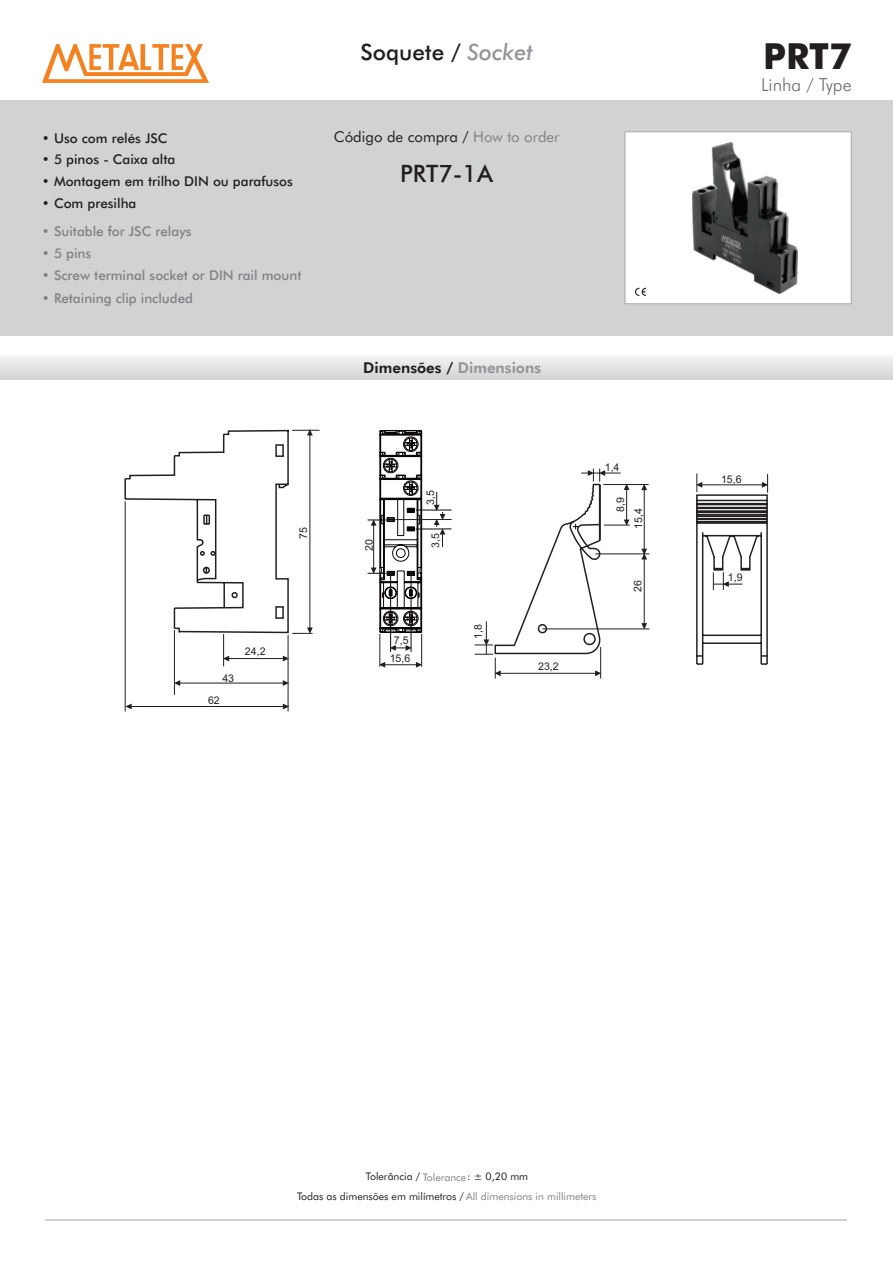
<style>
.page{position:relative;width:893px;height:1263px;background:#fff}
.page>*{position:absolute;margin:0;border:0;box-sizing:border-box;transform-origin:0 0}
.t1{font:500 36px "Futura BT";color:#231f20}
.t2{font:500 24px "Futura BT";color:#231f20}
.t3{font:500 22.5px "Futura BT";color:#231f20}
.t4{font:300 18px "Futura BT";color:#6c6d70}
.t5{font:15px "Futura BT";color:#231f20}
.t6{font:800 15px "Futura BT";color:#231f20}
.t7{font:500 13.5px "Futura BT";color:#808285}
.t8{font:500 13.5px "Futura BT";color:#231f20}
.t9{font:10.65px/17.5px "Arial";color:#231f20;text-align:center}
.t10{font:10.5px/19.5px "Futura BT";color:#231f20;text-align:center}
.s1{font-style:italic;color:#939598}
.s2{color:#808285}
.s3{color:#939598}
</style>
<div class="page">
<div style="left:0;top:100px;width:893px;height:236px;background:#d1d2d4"></div>
<svg style="left:42px;top:44px;width:167px;height:39px"></svg>
<hr style="left:45px;top:1219px;width:802px;height:2px;background:#d1d2d4">
<div style="left:0;top:355px;width:893px;height:24px;background:linear-gradient(to bottom,#f5f5f6,#d3d4d7)"></div>
<div style="left:625px;top:131px;width:227px;height:173px;background:#fff"></div>
<img style="left:692px;top:142px;width:106px;height:151px">
<hr style="left:380px;top:634px;width:1px;height:33px;background:#231f20">
<hr style="left:421px;top:634px;width:1px;height:33px;background:#231f20">
<hr style="left:416px;top:510px;width:35px;height:1px;background:#090506">
<hr style="left:416px;top:529px;width:35px;height:1px;background:#090506">
<hr style="left:390px;top:573px;width:1px;height:79px;background:#090506">
<hr style="left:411px;top:573px;width:1px;height:79px;background:#090506">
<hr style="left:125px;top:501px;width:1px;height:210px;background:#231f20">
<hr style="left:174px;top:630px;width:1px;height:65px;background:#231f20">
<hr style="left:288px;top:635px;width:1px;height:76px;background:#231f20">
<svg style="left:124px;top:429px;width:196px;height:206px"></svg>
<hr style="left:223px;top:634px;width:1px;height:32px;background:#231f20">
<hr style="left:177px;top:683px;width:109px;height:1px;background:#231f20">
<svg style="left:174px;top:680px;width:6px;height:6px"></svg>
<svg style="left:283px;top:680px;width:6px;height:6px"></svg>
<hr style="left:226px;top:658px;width:60px;height:1px;background:#231f20">
<svg style="left:223px;top:656px;width:6px;height:5px"></svg>
<svg style="left:283px;top:656px;width:6px;height:5px"></svg>
<hr style="left:128px;top:706px;width:158px;height:1px;background:#231f20">
<svg style="left:125px;top:704px;width:7px;height:5px"></svg>
<svg style="left:283px;top:704px;width:6px;height:5px"></svg>
<svg style="left:390px;top:645px;width:22px;height:6px"></svg>
<hr style="left:382px;top:664px;width:38px;height:1px;background:#231f20">
<svg style="left:379px;top:662px;width:6px;height:6px"></svg>
<svg style="left:416px;top:662px;width:6px;height:6px"></svg>
<svg style="left:368px;top:430px;width:55px;height:203px"></svg>
<svg style="left:434px;top:492px;width:11px;height:55px"></svg>
<hr style="left:395px;top:519px;width:57px;height:1px;background:#231f20">
<hr style="left:603px;top:484px;width:46px;height:1px;background:#231f20">
<svg style="left:696px;top:473px;width:73px;height:192px"></svg>
<hr style="left:644px;top:556px;width:1px;height:71px;background:#231f20">
<svg style="left:641px;top:623px;width:6px;height:6px"></svg>
<hr style="left:595px;top:554px;width:54px;height:1px;background:#231f20">
<hr style="left:542px;top:629px;width:107px;height:1px;background:#231f20">
<hr style="left:644px;top:486px;width:1px;height:66px;background:#231f20">
<svg style="left:641px;top:549px;width:6px;height:10px"></svg>
<svg style="left:641px;top:485px;width:6px;height:5px"></svg>
<svg style="left:474px;top:468px;width:156px;height:210px"></svg>
<p class="t8" style="left:42px;top:132px;width:127px">• Uso com relés JSC</p>
<p class="t8" style="left:42px;top:154px;width:135px">• 5 pinos - Caixa alta</p>
<p class="t8" style="left:42px;top:176px;width:252px">• Montagem em trilho DIN ou parafusos</p>
<p class="t8" style="left:42px;top:197px;width:96px">• Com presilha</p>
<p class="t7" style="left:42px;top:226px;width:151px">• Suitable for JSC relays</p>
<p class="t7" style="left:42px;top:248px;width:51px">• 5 pins</p>
<p class="t7" style="left:42px;top:270px;width:261px">• Screw terminal socket or DIN rail mount</p>
<p class="t7" style="left:42px;top:292px;width:153px">• Retaining clip included</p>
<h3 class="t3" style="left:360px;top:43px;width:174px">Soquete / <span class="s1">Socket</span></h3>
<h1 class="t1" style="left:763px;top:41px;width:90px">PRT7</h1>
<h3 class="t4" style="left:761px;top:77px;width:92px">Linha / Type</h3>
<p class="t5" style="left:334px;top:131px;width:227px">Código de compra / <span class="s2">How to order</span></p>
<h2 class="t2" style="left:400px;top:163px;width:95px">PRT7-1A</h2>
<p class="t6" style="left:363px;top:362px;width:179px">Dimensões / <span class="s3">Dimensions</span></p>
<p class="t9" style="left:296px;top:539px;width:13px;rotate:-90deg">75</p>
<p class="t9" style="left:222px;top:670px;width:13px">43</p>
<p class="t9" style="left:208px;top:693px;width:13px">62</p>
<p class="t9" style="left:245px;top:644px;width:22px">24,2</p>
<p class="t9" style="left:361px;top:551px;width:13px;rotate:-90deg">20</p>
<p class="t9" style="left:423px;top:505px;width:16px;rotate:-90deg">3,5</p>
<p class="t9" style="left:428px;top:548px;width:16px;rotate:-90deg">3,5</p>
<p class="t9" style="left:390px;top:633px;width:22px">7,5<br>15,6</p>
<p class="t9" style="left:470px;top:639px;width:16px;rotate:-90deg">1,8</p>
<p class="t9" style="left:538px;top:659px;width:22px">23,2</p>
<p class="t9" style="left:605px;top:459px;width:16px">1,4</p>
<p class="t9" style="left:613px;top:512px;width:16px;rotate:-90deg">8,9</p>
<p class="t9" style="left:631px;top:529px;width:22px;rotate:-90deg">15,4</p>
<p class="t9" style="left:630px;top:592px;width:13px;rotate:-90deg">26</p>
<p class="t9" style="left:721px;top:471px;width:22px">15,6</p>
<p class="t9" style="left:728px;top:570px;width:16px">1,9</p>
<p class="t10" style="left:297px;top:1168px;width:301px">Tolerância / <span class="s2">Tolerance</span> : ± 0,20 mm<br>Todas as dimensões em milímetros / <span class="s2">All dimensions in millimeters</span></p>
</div>
